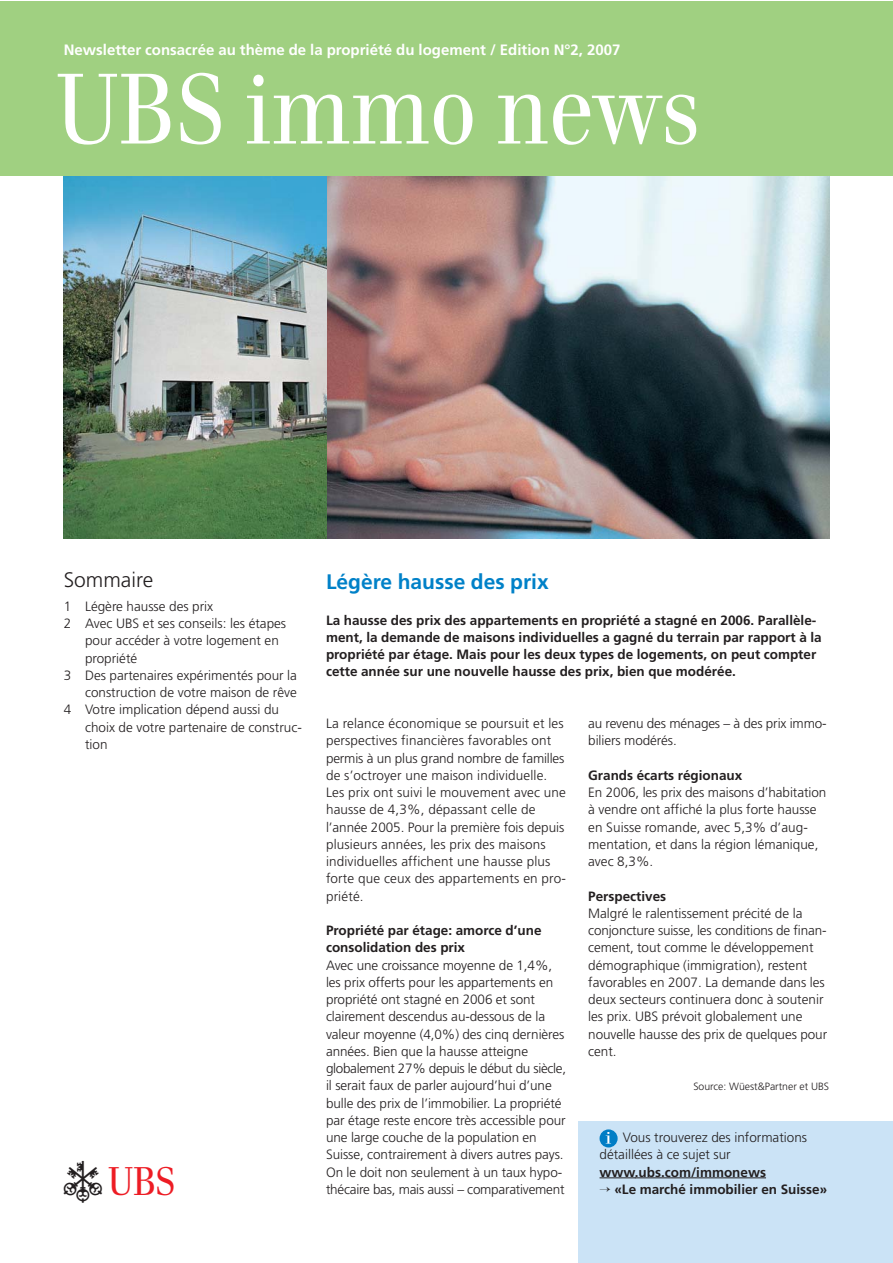
<style>
.page{position:relative;width:893px;height:1263px;background:#fff}
.page>*{position:absolute;margin:0;border:0;box-sizing:border-box;transform-origin:0 0}
.t1{font:700 21px "Frutiger";color:#0081c8}
.t2{font:300 21px "Frutiger";color:#231f20}
.t3{font:700 15px "Frutiger";color:#fff}
.t4{font:300 13.5px/17.2px "Frutiger";color:#231f20}
.t5{font:700 13.5px/17.2px "Frutiger";color:#231f20}
.t6{font:300 10.5px "Frutiger";color:#231f20}
</style>
<div class="page">
<div style="left:0;top:1px;width:892px;height:175px;background:#a0d081"></div>
<img style="left:64px;top:176px;width:765px;height:362px">
<svg style="left:58px;top:73px;width:638px;height:72px"></svg>
<div style="left:578px;top:1121px;width:314px;height:142px;background:#cbe3f6"></div>
<hr style="left:600px;top:1177px;width:36px;height:1px;background:#231f20">
<hr style="left:635px;top:1177px;width:131px;height:1px;background:#231f20">
<div style="left:600px;top:1129px;width:18px;height:18px;background:#007dc5;border-radius:50%"></div>
<svg style="left:606px;top:1132px;width:5px;height:12px"></svg>
<p class="t3" style="left:64px;top:44px;width:558px">Newsletter consacrée au thème de la propriété du logement / Edition N°2, 2007</p>
<h1 class="t2" style="left:64px;top:571px;width:91px">Sommaire</h1>
<p class="t4" style="left:64px;top:599px;width:151px">1 Légère hausse des prix</p>
<p class="t4" style="left:64px;top:616px;width:224px">2 Avec UBS et ses conseils: les étapes</p>
<p class="t4" style="left:85px;top:633px;width:195px">pour accéder à votre logement en</p>
<p class="t4" style="left:85px;top:650px;width:54px">propriété</p>
<p class="t4" style="left:64px;top:668px;width:235px">3 Des partenaires expérimentés pour la</p>
<p class="t4" style="left:85px;top:685px;width:213px">construction de votre maison de rêve</p>
<p class="t4" style="left:64px;top:702px;width:217px">4 Votre implication dépend aussi du</p>
<p class="t4" style="left:85px;top:719px;width:218px">choix de votre partenaire de construc-</p>
<p class="t4" style="left:85px;top:737px;width:24px">tion</p>
<h1 class="t1" style="left:326px;top:573px;width:224px">Légère hausse des prix</h1>
<p class="t5" style="left:326px;top:612px;width:497px">La hausse des prix des appartements en propriété a stagné en 2006. Parallèle&shy;ment, la demande de maisons individuelles a gagné du terrain par rapport à la propriété par étage. Mais pour les deux types de logements, on peut compter cette année sur une nouvelle hausse des prix, bien que modérée.</p>
<p class="t4" style="left:326px;top:716px;width:241px">La relance économique se poursuit et les perspectives financières favorables ont permis à un plus grand nombre de familles de s’octroyer une maison individuelle.<br>Les prix ont suivi le mouvement avec une hausse de 4,3%, dépassant celle de l’année 2005. Pour la première fois depuis plusieurs années, les prix des maisons individuelles affichent une hausse plus forte que ceux des appartements en pro&shy;priété.</p>
<p class="t5" style="left:326px;top:923px;width:217px">Propriété par étage: amorce d’une consolidation des prix</p>
<p class="t4" style="left:326px;top:957px;width:242px">Avec une croissance moyenne de 1,4%, les prix offerts pour les appartements en propriété ont stagné en 2006 et sont clairement descendus au-dessous de la valeur moyenne (4,0%) des cinq dernières années. Bien que la hausse atteigne globalement 27% depuis le début du siècle, il serait faux de parler aujourd’hui d’une bulle des prix de l’immobilier. La propriété par étage reste encore très accessible pour une large couche de la population en Suisse, contrairement à divers autres pays.<br>On le doit non seulement à un taux hypo&shy;thécaire bas, mais aussi – comparativement</p>
<p class="t4" style="left:588px;top:716px;width:240px">au revenu des ménages – à des prix immo&shy;biliers modérés.</p>
<p class="t5" style="left:588px;top:768px;width:156px">Grands écarts régionaux</p>
<p class="t4" style="left:588px;top:785px;width:240px">En 2006, les prix des maisons d’habitation à vendre ont affiché la plus forte hausse en Suisse romande, avec 5,3% d’aug&shy;mentation, et dans la région lémanique, avec 8,3%.</p>
<p class="t5" style="left:588px;top:888px;width:80px">Perspectives</p>
<p class="t4" style="left:588px;top:906px;width:240px">Malgré le ralentissement précité de la conjoncture suisse, les conditions de finan&shy;cement, tout comme le développement démographique (immigration), restent favorables en 2007. La demande dans les deux secteurs continuera donc à soutenir les prix. UBS prévoit globalement une nouvelle hausse des prix de quelques pour cent.</p>
<p class="t6" style="left:693px;top:1082px;width:137px">Source: Wüest&amp;Partner et UBS</p>
<p class="t4" style="left:600px;top:1130px;width:209px;text-indent:23px">Vous trouverez des informations détaillées à ce sujet sur</p>
<p class="t5" style="left:600px;top:1164px;width:168px">www.ubs.com/immonews</p>
<p class="t5" style="left:600px;top:1181px;width:229px">→ «Le marché immobilier en Suisse»</p>
</div>
